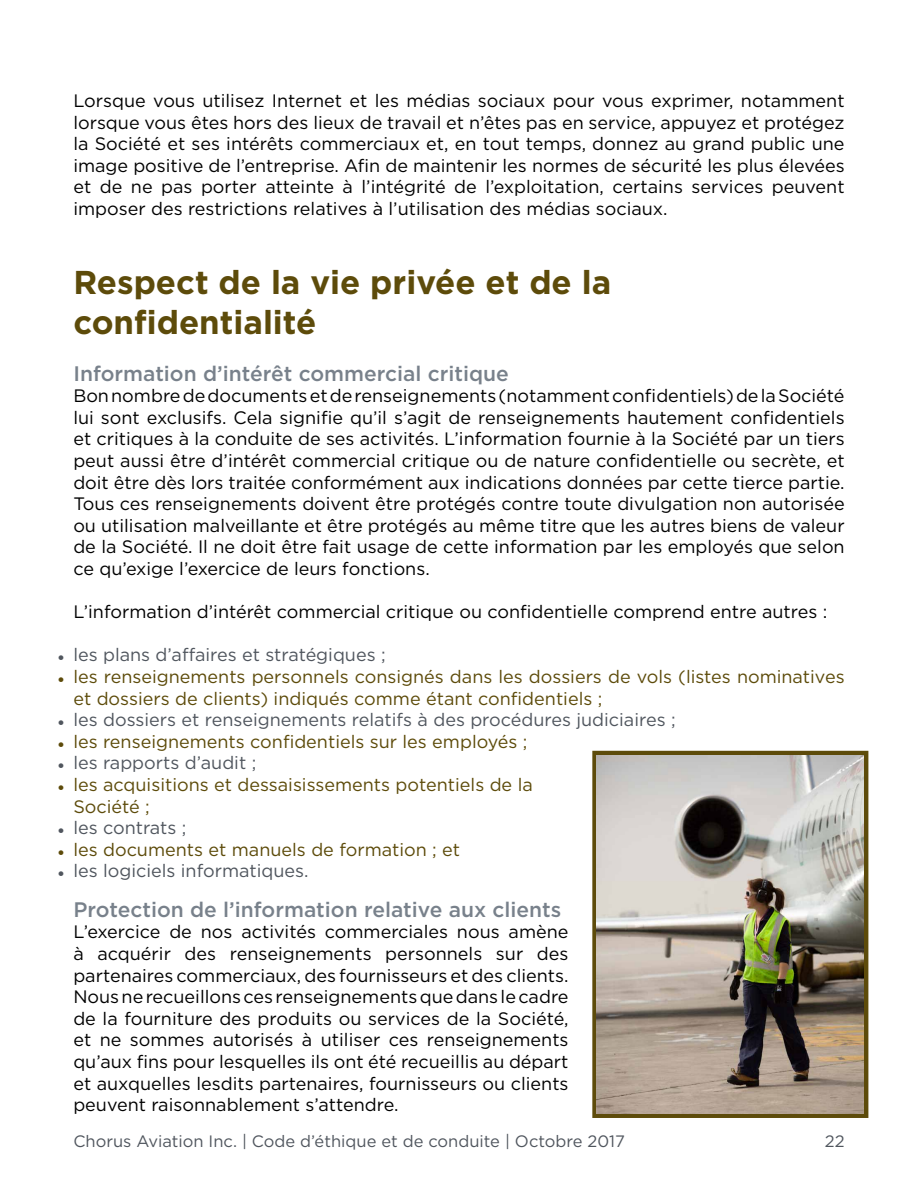
<style>
.page{position:relative;width:918px;height:1188px;background:#fff}
.page>*{position:absolute;margin:0;border:0;box-sizing:border-box;transform-origin:0 0}
.t1{font:700 33px/39.6px "Gotham";color:#5d4b0a}
.t2{font:500 21px "Gotham";color:#78818b}
.t3{font:18px/21.6px "Gotham";color:#000;text-align:justify}
.t4{font:18px/21.6px "Gotham";color:#5d4b0a}
.t5{font:18px "Gotham";color:#50565e}
.t6{font:16.5px "Gotham";color:#50565e}
</style>
<div class="page">
<div style="left:592px;top:751px;width:276px;height:367px;border:4px solid #5d4b0a"></div>
<img style="left:597px;top:755px;width:267px;height:359px">
<p class="t3" style="left:73px;top:89px;width:773px">Lorsque vous utilisez Internet et les médias sociaux pour vous exprimer, notamment lorsque vous êtes hors des lieux de travail et n’êtes pas en service, appuyez et protégez la Société et ses intérêts commerciaux et, en tout temps, donnez au grand public une image positive de l’entreprise. Afin de maintenir les normes de sécurité les plus élevées et de ne pas porter atteinte à l’intégrité de l’exploitation, certains services peuvent imposer des restrictions relatives à l’utilisation des médias sociaux.</p>
<p class="t5" style="left:57px;top:646px;width:10px">•</p>
<p class="t4" style="left:57px;top:668px;width:10px">•</p>
<p class="t5" style="left:57px;top:711px;width:10px">•</p>
<p class="t4" style="left:57px;top:733px;width:10px">•</p>
<p class="t5" style="left:57px;top:754px;width:10px">•</p>
<p class="t4" style="left:57px;top:776px;width:10px">•</p>
<p class="t5" style="left:57px;top:819px;width:10px">•</p>
<p class="t4" style="left:57px;top:841px;width:10px">•</p>
<p class="t5" style="left:57px;top:862px;width:10px">•</p>
<h1 class="t1" style="left:73px;top:262px;width:539px">Respect de la vie privée et de la confidentialité</h1>
<p class="t2" style="left:73px;top:359px;width:437px">Information d’intérêt commercial critique</p>
<p class="t3" style="left:73px;top:385px;width:773px">Bon nombre de documents et de renseignements (notamment confidentiels) de la Société lui sont exclusifs. Cela signifie qu’il s’agit de renseignements hautement confidentiels et critiques à la conduite de ses activités. L’information fournie à la Société par un tiers peut aussi être d’intérêt commercial critique ou de nature confidentielle ou secrète, et doit être dès lors traitée conformément aux indications données par cette tierce partie.<br>Tous ces renseignements doivent être protégés contre toute divulgation non autorisée ou utilisation malveillante et être protégés au même titre que les autres biens de valeur de la Société. Il ne doit être fait usage de cette information par les employés que selon ce qu’exige l’exercice de leurs fonctions.</p>
<p class="t3" style="left:73px;top:601px;width:756px">L’information d’intérêt commercial critique ou confidentielle comprend entre autres :</p>
<p class="t5" style="left:73px;top:643px;width:314px">les plans d’affaires et stratégiques ;</p>
<p class="t4" style="left:73px;top:665px;width:773px">les renseignements personnels consignés dans les dossiers de vols (listes nominatives et dossiers de clients) indiqués comme étant confidentiels ;</p>
<p class="t5" style="left:73px;top:708px;width:604px">les dossiers et renseignements relatifs à des procédures judiciaires ;</p>
<p class="t4" style="left:73px;top:730px;width:456px">les renseignements confidentiels sur les employés ;</p>
<p class="t5" style="left:73px;top:751px;width:184px">les rapports d’audit ;</p>
<p class="t4" style="left:73px;top:773px;width:461px">les acquisitions et dessaisissements potentiels de la<br>Société ;</p>
<p class="t5" style="left:73px;top:816px;width:115px">les contrats ;</p>
<p class="t4" style="left:73px;top:838px;width:388px">les documents et manuels de formation ; et</p>
<p class="t5" style="left:73px;top:859px;width:237px">les logiciels informatiques.</p>
<p class="t2" style="left:73px;top:896px;width:490px">Protection de l’information relative aux clients</p>
<p class="t3" style="left:73px;top:921px;width:497px">L’exercice de nos activités commerciales nous amène à acquérir des renseignements personnels sur des partenaires commerciaux, des fournisseurs et des clients.<br>Nous ne recueillons ces renseignements que dans le cadre de la fourniture des produits ou services de la Société, et ne sommes autorisés à utiliser ces renseignements qu’aux fins pour lesquelles ils ont été recueillis au départ et auxquelles lesdits partenaires, fournisseurs ou clients peuvent raisonnablement s’attendre.</p>
<p class="t6" style="left:73px;top:1131px;width:553px">Chorus Aviation Inc. | Code d’éthique et de conduite | Octobre 2017</p>
<p class="t6" style="left:825px;top:1131px;width:21px">22</p>
</div>
